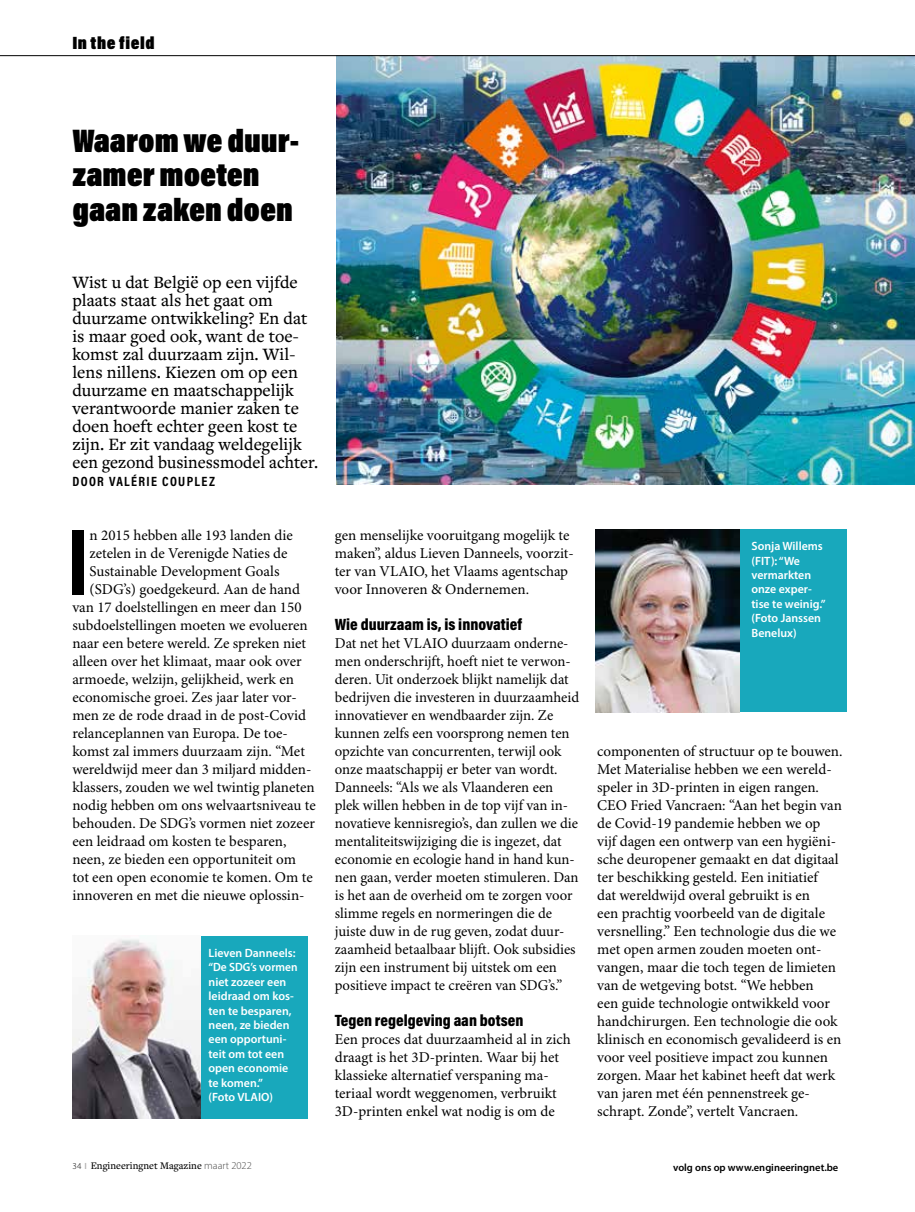
<style>
.page{position:relative;width:915px;height:1212px;background:#fff}
.page>*{position:absolute;margin:0;border:0;box-sizing:border-box;transform-origin:0 0}
.t1{font:700 94.8px "Acumin Pro Cond";color:#000}
.t2{font:900 33px/34.5px "Acumin Pro Cond";color:#000}
.t3{font:500 18px/18px "Freight Text Pro";color:#000}
.t4{font:900 18px "Acumin Pro Cond";letter-spacing:.03em;color:#000}
.t5{font:900 16.5px "Acumin Pro Cond";color:#000}
.t6{font:15px/18px "Minion Pro";color:#000}
.t7{font:700 13.5px "Acumin Pro Cond";letter-spacing:.1em;color:#000}
.t8{font:600 12px/14.4px "Myriad Pro";color:#fff}
.t9{font:500 10.5px "Freight Text Pro";color:#000}
.t10{font:600 10.5px "Myriad Pro";color:#000}
.s1{font-family:"Myriad Pro";font-weight:300;font-size:9px}
.s2{font-family:"Myriad Pro";font-weight:600;font-size:9px;color:#b3b2b2}
.s3{font-family:"Myriad Pro";font-weight:300;color:#4a4a49}
</style>
<div class="page">
<div style="left:595px;top:529px;width:250px;height:183px;background:#18a8bc"></div>
<img style="left:595px;top:529px;width:144px;height:183px">
<img style="left:336px;top:56px;width:578px;height:429px">
<hr style="left:0;top:55px;width:914px;height:1px;background:#000">
<div style="left:72px;top:935px;width:235px;height:183px;background:#18a8bc"></div>
<img style="left:72px;top:935px;width:128px;height:183px">
<p class="t4" style="left:72px;top:31px;width:84px">In the field</p>
<h2 class="t2" style="left:72px;top:123px;width:228px">Waarom we duur&shy;zamer moeten gaan zaken doen</h2>
<p class="t3" style="left:72px;top:273px;width:247px">Wist u dat België op een vijfde plaats staat als het gaat om duurzame ontwikkeling? En dat is maar goed ook, want de toe&shy;komst zal duurzaam zijn. Wil&shy;lens nillens. Kiezen om op een duurzame en maatschappelijk verantwoorde manier zaken te doen hoeft echter geen kost te zijn. Er zit vandaag weldegelijk een gezond businessmodel achter.</p>
<p class="t7" style="left:72px;top:472px;width:144px">DOOR VALÉRIE COUPLEZ</p>
<h1 class="t1" style="left:67px;top:499px;width:24px">I</h1>
<p class="t6" style="left:90px;top:527px;width:205px">n 2015 hebben alle 193 landen die</p>
<p class="t6" style="left:90px;top:545px;width:199px">zetelen in de Verenigde Naties de</p>
<p class="t6" style="left:90px;top:563px;width:191px">Sustainable Development Goals</p>
<p class="t6" style="left:90px;top:581px;width:212px">(SDG’s) goedgekeurd. Aan de hand</p>
<p class="t6" style="left:72px;top:599px;width:231px">van 17 doelstellingen en meer dan 150</p>
<p class="t6" style="left:72px;top:617px;width:237px">subdoelstellingen moeten we evolueren</p>
<p class="t6" style="left:72px;top:635px;width:235px">naar een betere wereld. Ze spreken niet</p>
<p class="t6" style="left:72px;top:653px;width:231px">alleen over het klimaat, maar ook over</p>
<p class="t6" style="left:72px;top:671px;width:223px">armoede, welzijn, gelijkheid, werk en</p>
<p class="t6" style="left:72px;top:689px;width:226px">economische groei. Zes jaar later vor-</p>
<p class="t6" style="left:72px;top:707px;width:235px">men ze de rode draad in de post-Covid</p>
<p class="t6" style="left:72px;top:725px;width:217px">relanceplannen van Europa. De toe-</p>
<p class="t6" style="left:72px;top:743px;width:234px">komst zal immers duurzaam zijn. “Met</p>
<p class="t6" style="left:72px;top:761px;width:240px">wereldwijd meer dan 3 miljard midden-</p>
<p class="t6" style="left:72px;top:779px;width:244px">klassers, zouden we wel twintig planeten</p>
<p class="t6" style="left:72px;top:797px;width:245px">nodig hebben om ons welvaartsniveau te</p>
<p class="t6" style="left:72px;top:815px;width:244px">behouden. De SDG’s vormen niet zozeer</p>
<p class="t6" style="left:72px;top:833px;width:216px">een leidraad om kosten te besparen,</p>
<p class="t6" style="left:72px;top:851px;width:225px">neen, ze bieden een opportuniteit om</p>
<p class="t6" style="left:72px;top:869px;width:242px">tot een open economie te komen. Om te</p>
<p class="t6" style="left:72px;top:887px;width:234px">innoveren en met die nieuwe oplossin-</p>
<p class="t8" style="left:208px;top:945px;width:90px">Lieven Danneels: “De SDG’s vormen niet zozeer een leidraad om kos&shy;ten te besparen, neen, ze bieden een opportuni&shy;teit om tot een open economie te komen.”<br>(Foto VLAIO)</p>
<p class="t6" style="left:334px;top:527px;width:240px">gen menselijke vooruitgang mogelijk te maken”, aldus Lieven Danneels, voorzit&shy;ter van VLAIO, het Vlaams agentschap voor Innoveren &amp; Ondernemen.</p>
<p class="t5" style="left:334px;top:614px;width:189px">Wie duurzaam is, is innovatief</p>
<p class="t6" style="left:334px;top:635px;width:246px">Dat net het VLAIO duurzaam onderne&shy;men onderschrijft, hoeft niet te verwon&shy;deren. Uit onderzoek blijkt namelijk dat bedrijven die investeren in duurzaamheid innovatiever en wendbaarder zijn. Ze kunnen zelfs een voorsprong nemen ten opzichte van concurrenten, terwijl ook onze maatschappij er beter van wordt.<br>Danneels: “Als we als Vlaanderen een plek willen hebben in de top vijf van in&shy;novatieve kennisregio’s, dan zullen we die mentaliteitswijziging die is ingezet, dat economie en ecologie hand in hand kun&shy;nen gaan, verder moeten stimuleren. Dan is het aan de overheid om te zorgen voor slimme regels en normeringen die de juiste duw in de rug geven, zodat duur&shy;zaamheid betaalbaar blijft. Ook subsidies zijn een instrument bij uitstek om een positieve impact te creëren van SDG’s.”</p>
<p class="t5" style="left:334px;top:1010px;width:190px">Tegen regelgeving aan botsen</p>
<p class="t6" style="left:334px;top:1031px;width:237px">Een proces dat duurzaamheid al in zich draagt is het 3D-printen. Waar bij het klassieke alternatief verspaning ma&shy;teriaal wordt weggenomen, verbruikt 3D-printen enkel wat nodig is om de</p>
<p class="t8" style="left:751px;top:539px;width:76px">Sonja Willems (FIT): “We vermarkten onze exper&shy;tise te weinig.” (Foto Janssen<br>Benelux)</p>
<p class="t6" style="left:597px;top:743px;width:247px">componenten of structuur op te bouwen.<br>Met Materialise hebben we een wereld&shy;speler in 3D-printen in eigen rangen.<br>CEO Fried Vancraen: “Aan het begin van de Covid-19 pandemie hebben we op vijf dagen een ontwerp van een hygiëni&shy;sche deuropener gemaakt en dat digitaal ter beschikking gesteld. Een initiatief<br>dat wereldwijd overal gebruikt is en<br>een prachtig voorbeeld van de digitale versnelling.” Een technologie dus die we met open armen zouden moeten ont&shy;vangen, maar die toch tegen de limieten van de wetgeving botst. “We hebben<br>een guide technologie ontwikkeld voor handchirurgen. Een technologie die ook klinisch en economisch gevalideerd is en voor veel positieve impact zou kunnen zorgen. Maar het kabinet heeft dat werk van jaren met één pennenstreek ge&shy;schrapt. Zonde”, vertelt Vancraen.</p>
<p class="t9" style="left:72px;top:1158px;width:181px"><span class="s1">34</span> <span class="s2">I</span> Engineeringnet Magazine <span class="s3">maart 2022</span></p>
<p class="t10" style="left:673px;top:1161px;width:167px">volg ons op www.engineeringnet.be</p>
</div>
